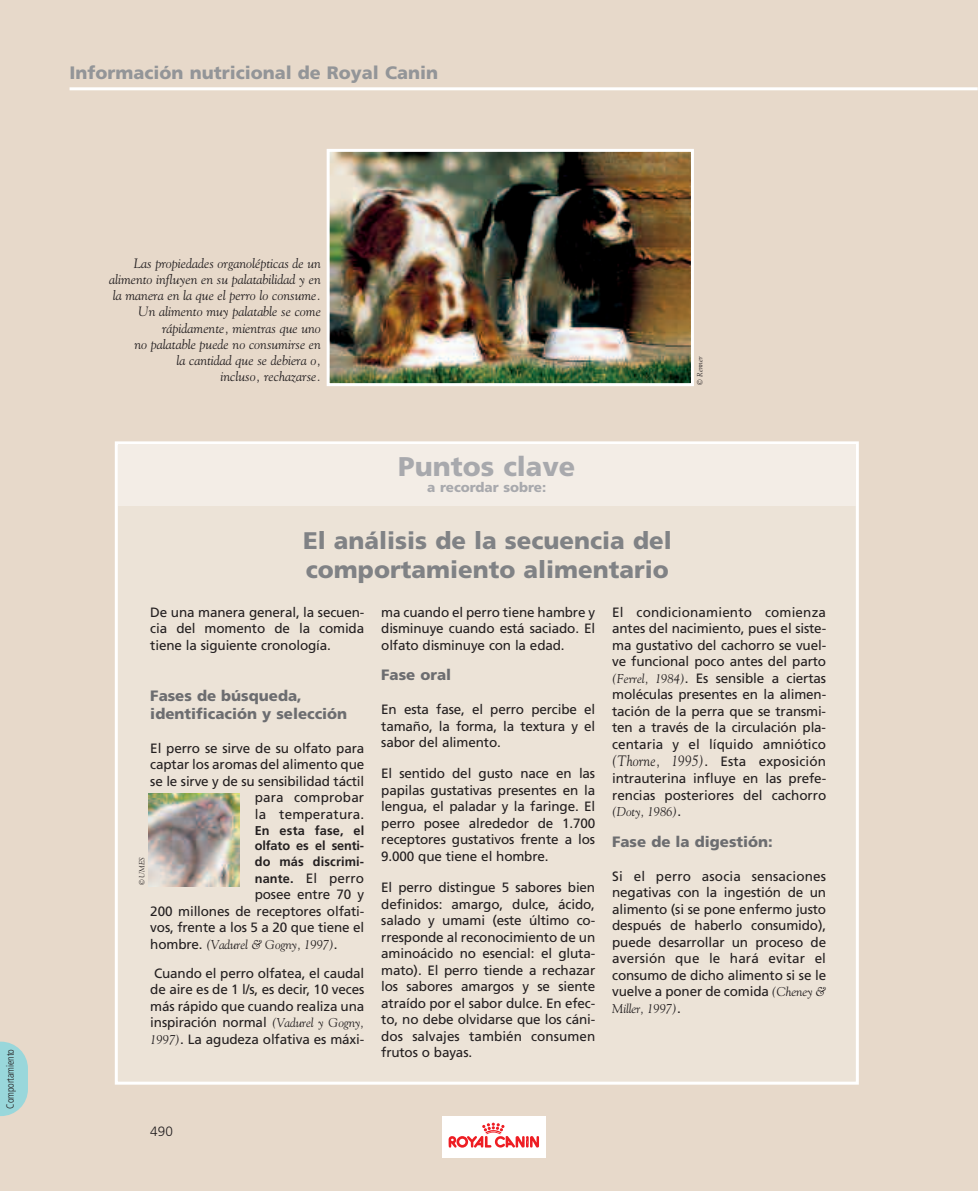
<style>
.page{position:relative;width:978px;height:1191px;background:#e7d9ca}
.page>*{position:absolute;margin:0;border:0;box-sizing:border-box;transform-origin:0 0}
.t1{font:900 27px "Frutiger";color:#a8a9ad}
.t2{font:900 24px/28.8px "Frutiger";color:#808285}
.t3{font:900 18px "Frutiger";color:#939598}
.t4{font:900 15px/18px "Frutiger";color:#6c6d70}
.t5{font:13.5px/16.5px "Frutiger";letter-spacing:-.01em;color:#231f20;text-align:justify}
.t6{font:italic 13.5px/16.2px "Goudy";color:#231f20;text-align:right}
.t7{font:900 13.5px "Frutiger";color:#a8a9ad}
.t8{font:300 13.5px "Frutiger";color:#231f20}
.t9{font:italic 12.75px "Goudy";letter-spacing:-.01em;color:#231f20}
.t10{font:700 12.75px/15.8px "Frutiger";letter-spacing:.01em;color:#231f20;text-align:justify}
.t11{font:300 condensed 10.5px "Frutiger";letter-spacing:-.015em;color:#231f20;scale:.95 1}
.t12{font:italic 7.5px "Goudy";color:#231f20}
.s1{font-weight:700;font-size:12.75px}
.s2{font-family:"Frutiger";font-style:normal;font-size:13.5px}
.s3{font-family:"Goudy";font-style:italic;font-size:12.75px}
.s4{font-family:"Goudy";font-style:italic;font-size:15px}
</style>
<div class="page">
<hr style="left:70px;top:87px;width:908px;height:3px;background:#fff">
<div style="left:442px;top:1116px;width:103px;height:42px;background:#fff"></div>
<svg style="left:449px;top:1122px;width:90px;height:25px"></svg>
<div style="left:116px;top:443px;width:741px;height:640px;background:#ece3d7"></div>
<div style="left:115px;top:441px;width:744px;height:643px;border:3px solid #fff"></div>
<div style="left:118px;top:445px;width:738px;height:61px;background:#f3ede6"></div>
<img style="left:149px;top:793px;width:91px;height:94px">
<svg style="left:0;top:1041px;width:28px;height:75px;background:#a5d7d8"></svg>
<img style="left:331px;top:153px;width:359px;height:229px">
<div style="left:327px;top:149px;width:367px;height:237px;border:3px solid #fff"></div>
<h3 class="t3" style="left:70px;top:65px;width:370px">Información nutricional de Royal Canin</h3>
<p class="t11" style="left:6px;top:1108px;width:64px;rotate:-90deg">Comportamiento</p>
<p class="t6" style="left:109px;top:255px;width:213px">Las propiedades organolépticas de un alimento influyen en su palatabilidad y en la manera en la que el perro lo consume.<br>Un alimento muy palatable se come rápidamente, mientras que uno<br>no palatable puede no consumirse en<br>la cantidad que se debiera o,<br>incluso, rechazarse.</p>
<p class="t12" style="left:695px;top:384px;width:30px;rotate:-90deg">© Renner</p>
<h1 class="t1" style="left:398px;top:455px;width:179px">Puntos clave</h1>
<p class="t7" style="left:427px;top:482px;width:121px">a recordar sobre:</p>
<h2 class="t2" style="left:303px;top:528px;width:370px">El análisis de la secuencia del comportamiento alimentario</h2>
<p class="t5" style="left:150px;top:605px;width:215px">De una manera general, la secuen&shy;cia del momento de la comida tiene la siguiente cronología.</p>
<p class="t4" style="left:150px;top:688px;width:198px">Fases de búsqueda, identificación y selección</p>
<p class="t5" style="left:150px;top:741px;width:216px;text-align:right">El perro se sirve de su olfato para captar los aromas del alimento que se le sirve y de su sensibilidad táctil para comprobar<br>la temperatura.</p>
<p class="t10" style="left:255px;top:823px;width:111px">En esta fase, el olfato es el senti&shy;do más discrimi-</p>
<p class="t5" style="left:150px;top:870px;width:216px;text-align:right"><span class="s1">nante.</span> El perro<br>posee entre 70 y<br>200 millones de receptores olfati&shy;vos, frente a los 5 a 20 que tiene el</p>
<p class="t9" style="left:150px;top:936px;width:189px"><span class="s2">hombre.</span> (Vadurel &amp; Gogny, 1997)<span class="s2">.</span></p>
<p class="t5" style="left:150px;top:966px;width:216px">Cuando el perro olfatea, el caudal de aire es de 1 l/s, es decir, 10 veces más rápido que cuando realiza una inspiración normal <span class="s3">(Vadurel y Gogny, 1997)</span>. La agudeza olfativa es máxi-</p>
<p class="t12" style="left:137px;top:885px;width:30px;rotate:-90deg">© UMES</p>
<p class="t5" style="left:381px;top:605px;width:216px">ma cuando el perro tiene hambre y disminuye cuando está saciado. El olfato disminuye con la edad.</p>
<p class="t4" style="left:381px;top:667px;width:72px">Fase oral</p>
<p class="t5" style="left:381px;top:702px;width:216px">En esta fase, el perro percibe el tamaño, la forma, la textura y el sabor del alimento.</p>
<p class="t5" style="left:381px;top:766px;width:215px">El sentido del gusto nace en las papilas gustativas presentes en la lengua, el paladar y la faringe. El perro posee alrededor de 1.700 receptores gustativos frente a los 9.000 que tiene el hombre.</p>
<p class="t5" style="left:381px;top:880px;width:216px">El perro distingue 5 sabores bien definidos: amargo, dulce, ácido, salado y umami (este último co&shy;rresponde al reconocimiento de un aminoácido no esencial: el gluta&shy;mato). El perro tiende a rechazar los sabores amargos y se siente atraído por el sabor dulce. En efec&shy;to, no debe olvidarse que los cáni&shy;dos salvajes también consumen frutos o bayas.</p>
<p class="t5" style="left:612px;top:604px;width:216px">El condicionamiento comienza antes del nacimiento, pues el siste&shy;ma gustativo del cachorro se vuel&shy;ve funcional poco antes del parto <span class="s3">(Ferrel, 1984)</span>. Es sensible a ciertas moléculas presentes en la alimen&shy;tación de la perra que se transmi&shy;ten a través de la circulación pla&shy;centaria y el líquido amniótico <span class="s4">(Thorne, 1995)</span>. Esta exposición intrauterina influye en las prefe&shy;rencias posteriores del cachorro</p>
<p class="t9" style="left:612px;top:804px;width:70px">(Doty, 1986)<span class="s2">.</span></p>
<p class="t4" style="left:612px;top:833px;width:162px">Fase de la digestión:</p>
<p class="t5" style="left:612px;top:868px;width:216px">Si el perro asocia sensaciones negativas con la ingestión de un alimento (si se pone enfermo justo después de haberlo consumido), puede desarrollar un proceso de aversión que le hará evitar el consumo de dicho alimento si se le vuelve a poner de comida <span class="s3">(Cheney &amp;</span></p>
<p class="t9" style="left:612px;top:1000px;width:70px">Miller, 1997)<span class="s2">.</span></p>
<p class="t8" style="left:150px;top:1126px;width:24px">490</p>
</div>
